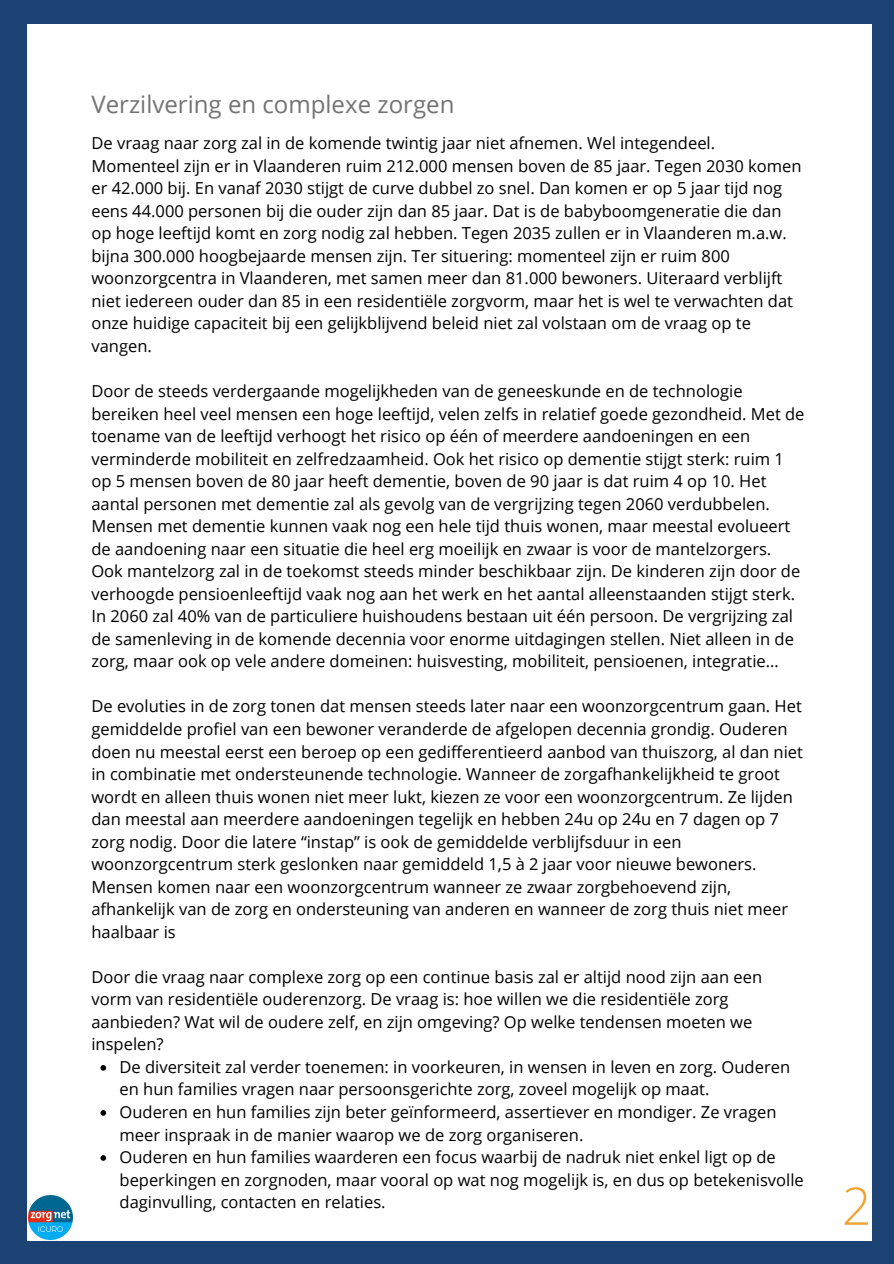
<style>
.page{position:relative;width:894px;height:1264px;background:#fff}
.page>*{position:absolute;margin:0;border:0;box-sizing:border-box;transform-origin:0 0}
.t1{font:300 51.9px "Open Sans";color:#efa431}
.t2{font:24px "Open Sans";color:#737373}
.t3{font:16.5px/22.5px "Open Sans";color:#000}
</style>
<div class="page">
<div style="left:0;top:0;width:893px;height:1263px;background:#1c4274"></div>
<div style="left:27px;top:24px;width:844px;height:1216px;background:#fff"></div>
<svg style="left:100px;top:1065px;width:6px;height:5px"></svg>
<svg style="left:100px;top:1110px;width:6px;height:5px"></svg>
<svg style="left:100px;top:1155px;width:6px;height:5px"></svg>
<img style="left:28px;top:1194px;width:45px;height:46px">
<h2 class="t2" style="left:91px;top:87px;width:364px">Verzilvering en complexe zorgen</h2>
<p class="t3" style="left:91px;top:131px;width:711px">De vraag naar zorg zal in de komende twintig jaar niet afnemen. Wel integendeel.<br>Momenteel zijn er in Vlaanderen ruim 212.000 mensen boven de 85 jaar. Tegen 2030 komen er 42.000 bij. En vanaf 2030 stijgt de curve dubbel zo snel. Dan komen er op 5 jaar tijd nog eens 44.000 personen bij die ouder zijn dan 85 jaar. Dat is de babyboomgeneratie die dan op hoge leeftijd komt en zorg nodig zal hebben. Tegen 2035 zullen er in Vlaanderen m.a.w. bijna 300.000 hoogbejaarde mensen zijn. Ter situering: momenteel zijn er ruim 800 woonzorgcentra in Vlaanderen, met samen meer dan 81.000 bewoners. Uiteraard verblijft niet iedereen ouder dan 85 in een residentiële zorgvorm, maar het is wel te verwachten dat onze huidige capaciteit bij een gelijkblijvend beleid niet zal volstaan om de vraag op te vangen.</p>
<p class="t3" style="left:91px;top:379px;width:714px">Door de steeds verdergaande mogelijkheden van de geneeskunde en de technologie bereiken heel veel mensen een hoge leeftijd, velen zelfs in relatief goede gezondheid. Met de toename van de leeftijd verhoogt het risico op één of meerdere aandoeningen en een verminderde mobiliteit en zelfredzaamheid. Ook het risico op dementie stijgt sterk: ruim 1 op 5 mensen boven de 80 jaar heeft dementie, boven de 90 jaar is dat ruim 4 op 10. Het aantal personen met dementie zal als gevolg van de vergrijzing tegen 2060 verdubbelen.<br>Mensen met dementie kunnen vaak nog een hele tijd thuis wonen, maar meestal evolueert de aandoening naar een situatie die heel erg moeilijk en zwaar is voor de mantelzorgers.<br>Ook mantelzorg zal in de toekomst steeds minder beschikbaar zijn. De kinderen zijn door de verhoogde pensioenleeftijd vaak nog aan het werk en het aantal alleenstaanden stijgt sterk.<br>In 2060 zal 40% van de particuliere huishoudens bestaan uit één persoon. De vergrijzing zal de samenleving in de komende decennia voor enorme uitdagingen stellen. Niet alleen in de zorg, maar ook op vele andere domeinen: huisvesting, mobiliteit, pensioenen, integratie…</p>
<p class="t3" style="left:91px;top:694px;width:712px">De evoluties in de zorg tonen dat mensen steeds later naar een woonzorgcentrum gaan. Het gemiddelde profiel van een bewoner veranderde de afgelopen decennia grondig. Ouderen doen nu meestal eerst een beroep op een gedifferentieerd aanbod van thuiszorg, al dan niet in combinatie met ondersteunende technologie. Wanneer de zorgafhankelijkheid te groot wordt en alleen thuis wonen niet meer lukt, kiezen ze voor een woonzorgcentrum. Ze lijden dan meestal aan meerdere aandoeningen tegelijk en hebben 24u op 24u en 7 dagen op 7 zorg nodig. Door die latere “instap” is ook de gemiddelde verblijfsduur in een woonzorgcentrum sterk geslonken naar gemiddeld 1,5 à 2 jaar voor nieuwe bewoners.<br>Mensen komen naar een woonzorgcentrum wanneer ze zwaar zorgbehoevend zijn, afhankelijk van de zorg en ondersteuning van anderen en wanneer de zorg thuis niet meer haalbaar is</p>
<p class="t3" style="left:91px;top:965px;width:672px">Door die vraag naar complexe zorg op een continue basis zal er altijd nood zijn aan een vorm van residentiële ouderenzorg. De vraag is: hoe willen we die residentiële zorg aanbieden? Wat wil de oudere zelf, en zijn omgeving? Op welke tendensen moeten we inspelen?</p>
<p class="t3" style="left:119px;top:1055px;width:685px">De diversiteit zal verder toenemen: in voorkeuren, in wensen in leven en zorg. Ouderen en hun families vragen naar persoonsgerichte zorg, zoveel mogelijk op maat.<br>Ouderen en hun families zijn beter geïnformeerd, assertiever en mondiger. Ze vragen meer inspraak in de manier waarop we de zorg organiseren.<br>Ouderen en hun families waarderen een focus waarbij de nadruk niet enkel ligt op de beperkingen en zorgnoden, maar vooral op wat nog mogelijk is, en dus op betekenisvolle daginvulling, contacten en relaties.</p>
<h1 class="t1" style="left:841px;top:1169px;width:31px">2</h1>
</div>
